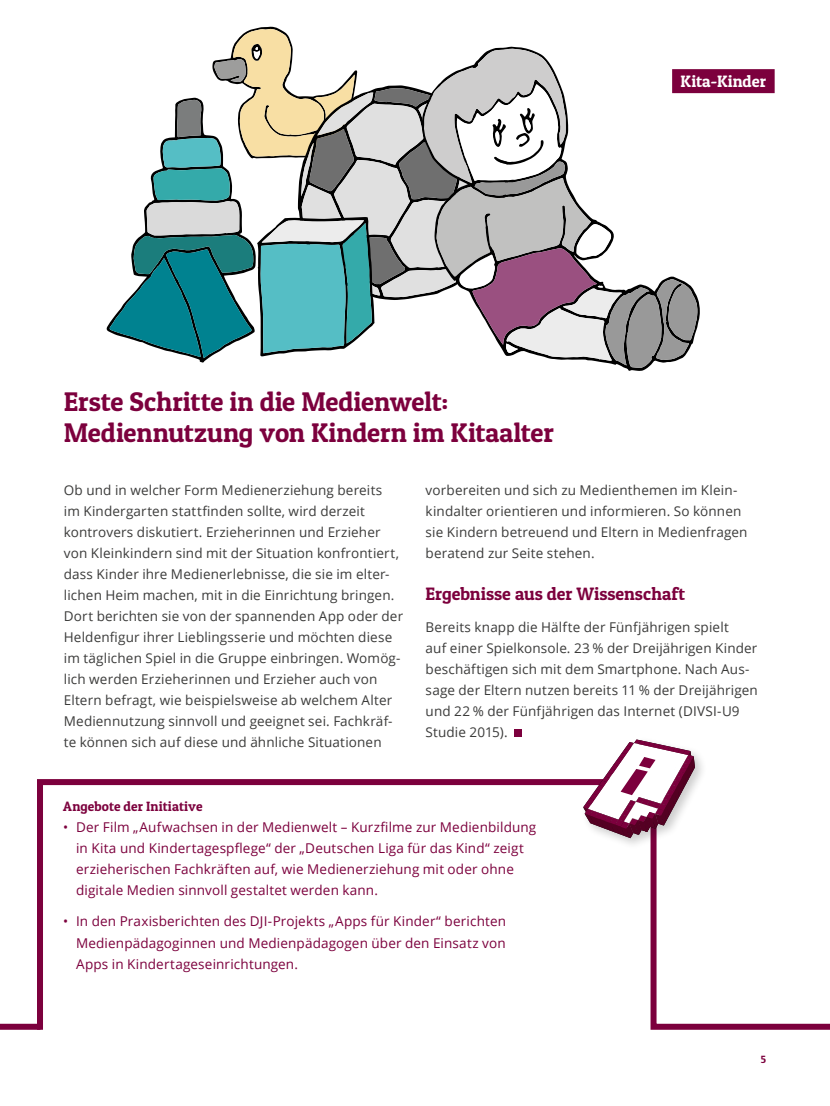
<style>
.page{position:relative;width:830px;height:1106px;background:#fff}
.page>*{position:absolute;margin:0;border:0;box-sizing:border-box;transform-origin:0 0}
.t1{font:27px/31.5px "Patua One";letter-spacing:-.005em;color:#7c003d}
.t2{font:18px "Patua One";color:#7c003d}
.t3{font:16.5px "Patua One";letter-spacing:.005em;color:#fff}
.t4{font:13.5px/21px "Open Sans";letter-spacing:.01em;color:#3b3b3a}
.t5{font:13.5px/21px "Open Sans";letter-spacing:.01em;color:#7c003d}
.t6{font:13.5px "Patua One";letter-spacing:.005em;color:#7c003d}
.t7{font:10.5px "Patua One";color:#7c003d}
</style>
<div class="page">
<svg style="left:34px;top:779px;width:795px;height:251px"></svg>
<div style="left:0;top:1023px;width:40px;height:6px;background:#7c003d"></div>
<svg style="left:110px;top:26px;width:587px;height:342px"></svg>
<div style="left:514px;top:729px;width:7px;height:8px;background:#7c003d"></div>
<div style="left:579px;top:735px;width:128px;height:115px;background:#000;opacity:.2"></div>
<svg style="left:583px;top:739px;width:111px;height:99px"></svg>
<div style="left:671px;top:69px;width:103px;height:24px;background:#7c003d"></div>
<h1 class="t1" style="left:64px;top:385px;width:491px">Erste Schritte in die Medienwelt:<br>Mediennutzung von Kindern im Kitaalter</h1>
<p class="t3" style="left:680px;top:71px;width:87px">Kita-Kinder</p>
<p class="t4" style="left:64px;top:479px;width:340px">Ob und in welcher Form Medienerziehung bereits<br>im Kindergarten stattfinden sollte, wird derzeit kontrovers diskutiert. Erzieherinnen und Erzieher von Kleinkindern sind mit der Situation konfrontiert, dass Kinder ihre Medienerlebnisse, die sie im elter&shy;lichen Heim machen, mit in die Einrichtung bringen.<br>Dort berichten sie von der spannenden App oder der Heldenfigur ihrer Lieblingsserie und möchten diese im täglichen Spiel in die Gruppe einbringen. Womög&shy;lich werden Erzieherinnen und Erzieher auch von Eltern befragt, wie beispielsweise ab welchem Alter Mediennutzung sinnvoll und geeignet sei. Fachkräf&shy;te können sich auf diese und ähnliche Situationen</p>
<p class="t4" style="left:425px;top:479px;width:323px">vorbereiten und sich zu Medienthemen im Klein&shy;kindalter orientieren und informieren. So können sie Kindern betreuend und Eltern in Medienfragen beratend zur Seite stehen.</p>
<h2 class="t2" style="left:425px;top:582px;width:261px">Ergebnisse aus der Wissenschaft</h2>
<p class="t4" style="left:425px;top:616px;width:333px">Bereits knapp die Hälfte der Fünfjährigen spielt<br>auf einer Spielkonsole. 23 % der Dreijährigen Kinder beschäftigen sich mit dem Smartphone. Nach Aus&shy;sage der Eltern nutzen bereits 11 % der Dreijährigen und 22 % der Fünfjährigen das Internet (DIVSI-U9<br>Studie 2015).</p>
<p class="t6" style="left:63px;top:797px;width:141px">Angebote der Initiative</p>
<p class="t5" style="left:76px;top:816px;width:461px;text-indent:-13px">• Der Film „Aufwachsen in der Medienwelt – Kurzfilme zur Medienbildung in Kita und Kindertagespflege“ der „Deutschen Liga für das Kind“ zeigt erzieherischen Fachkräften auf, wie Medienerziehung mit oder ohne digitale Medien sinnvoll gestaltet werden kann.</p>
<p class="t5" style="left:76px;top:910px;width:431px;text-align:justify;text-indent:-13px">• In den Praxisberichten des DJI-Projekts „Apps für Kinder“ berichten Medienpädagoginnen und Medienpädagogen über den Einsatz von Apps in Kindertageseinrichtungen.</p>
<p class="t7" style="left:760px;top:1053px;width:7px">5</p>
</div>
